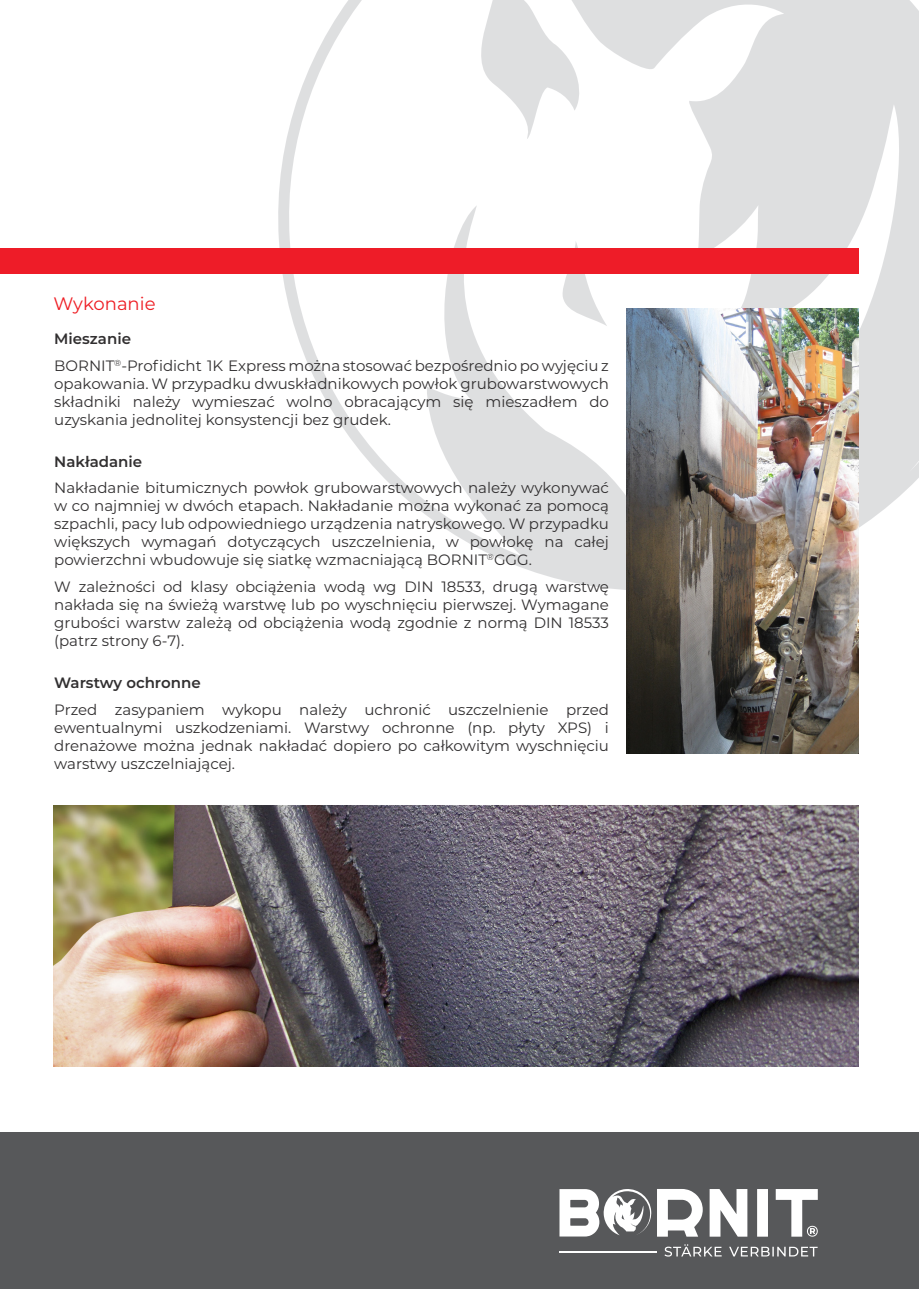
<style>
.page{position:relative;width:919px;height:1289px;background:#fff}
.page>*{position:absolute;margin:0;border:0;box-sizing:border-box;transform-origin:0 0}
.t1{font:18px "Montserrat";color:#ee1d23}
.t2{font:15px/18px "Montserrat";color:#312f30;text-align:justify}
.t3{font:600 15px "Montserrat";color:#312f30}
</style>
<div class="page">
<svg style="left:275px;top:0;width:643px;height:594px"></svg>
<div style="left:0;top:1132px;width:918px;height:156px;background:#57585a"></div>
<div style="left:0;top:249px;width:858px;height:25px;background:#ee1c28"></div>
<img style="left:54px;top:805px;width:804px;height:261px">
<img style="left:626px;top:309px;width:232px;height:444px">
<svg style="left:664px;top:1244px;width:153px;height:12px"></svg>
<hr style="left:559px;top:1250px;width:98px;height:2px;background:#fff">
<svg style="left:559px;top:1189px;width:258px;height:47px"></svg>
<p class="t1" style="left:54px;top:291px;width:103px">Wykonanie</p>
<p class="t3" style="left:54px;top:328px;width:78px">Mieszanie</p>
<p class="t2" style="left:54px;top:356px;width:556px">BORNIT<sup>®</sup>-Profidicht 1K Express można stosować bezpośrednio po wyjęciu z opakowania. W przypadku dwuskładnikowych powłok grubowarstwowych składniki należy wymieszać wolno obracającym się mieszadłem do uzyskania jednolitej konsystencji bez grudek.</p>
<p class="t3" style="left:54px;top:451px;width:89px">Nakładanie</p>
<p class="t2" style="left:54px;top:478px;width:556px">Nakładanie bitumicznych powłok grubowarstwowych należy wykonywać w co najmniej w dwóch etapach. Nakładanie można wykonać za pomocą szpachli, pacy lub odpowiedniego urządzenia natryskowego. W przypadku większych wymagań dotyczących uszczelnienia, w powłokę na całej powierzchni wbudowuje się siatkę wzmacniającą BORNIT<sup>®</sup>GGG.</p>
<p class="t2" style="left:54px;top:577px;width:556px">W zależności od klasy obciążenia wodą wg DIN 18533, drugą warstwę nakłada się na świeżą warstwę lub po wyschnięciu pierwszej. Wymagane grubości warstw zależą od obciążenia wodą zgodnie z normą DIN 18533 (patrz strony 6-7).</p>
<p class="t3" style="left:54px;top:672px;width:148px">Warstwy ochronne</p>
<p class="t2" style="left:54px;top:700px;width:556px">Przed zasypaniem wykopu należy uchronić uszczelnienie przed ewentualnymi uszkodzeniami. Warstwy ochronne (np. płyty XPS) i drenażowe można jednak nakładać dopiero po całkowitym wyschnięciu warstwy uszczelniającej.</p>
</div>
